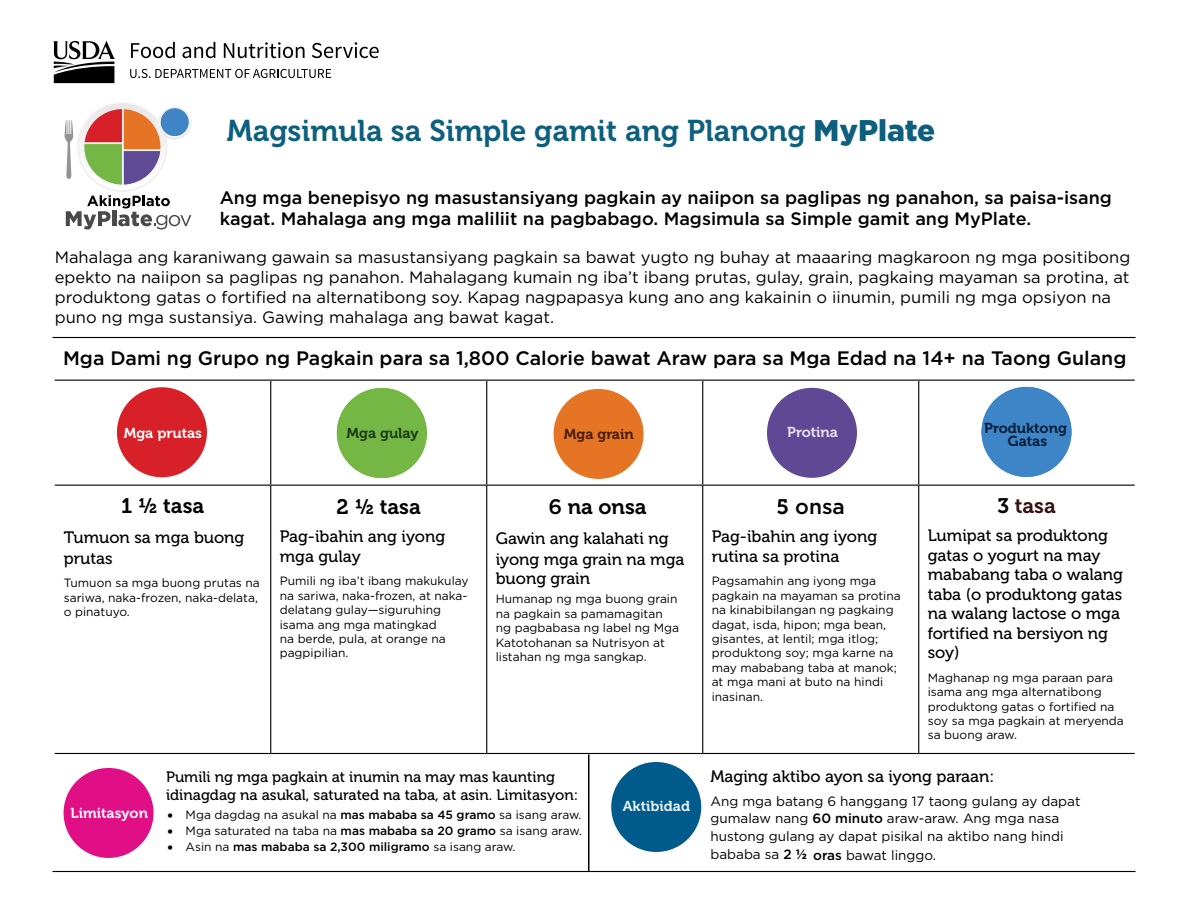
<style>
.page{position:relative;width:1188px;height:918px;background:#fff}
.page>*{position:absolute;margin:0;border:0;box-sizing:border-box;transform-origin:0 0}
.t1{font:29.85px "Museo 700";color:#0d5f7d}
.t2{font:21px "Museo 700";color:#000}
.t3{font:21px "Museo 700";color:#000101}
.t4{font:500 21px "Gotham";color:#000}
.t5{font:21px "Museo 700";color:#351010}
.t6{font:500 19.5px "Gotham";color:#000}
.t7{font:500 18px/21.6px "Gotham";color:#000}
.t8{font:16.5px/19.8px "Gotham";color:#000}
.t9{font:16.5px/19.5px "Museo 500";color:#000}
.t10{font:15px/18px "Museo 500";color:#000}
.t11{font:14.25px "Museo 700";color:#fff}
.t12{font:14.25px/13.4px "Museo 700";color:#051a34;text-align:center}
.t13{font:14.25px "Museo 700";color:#eaf5f9}
.t14{font:14.25px "Museo 700";color:#1c3617}
.t15{font:14.25px "Museo 700";color:#421c0c}
.t16{font:14.25px "Museo 700";color:#eae3f1}
.t17{font:13.5px/18px "Gotham";color:#000}
.t18{font:12px/14.4px "Gotham";color:#000}
.t19{font:500 12px "Gotham";color:#000}
.s1{font-family:"Gotham";font-weight:900}
.s2{color:#000}
.s3{color:#000101}
.s4{font-family:"Gotham";font-weight:500}
.s5{font-weight:500}
.s6{font-weight:400}
.s7{font-family:"Museo 700";font-weight:400;color:#000101}
.s8{font-weight:900}
</style>
<div class="page">
<hr style="left:55px;top:380px;width:216px;height:1px;background:#000">
<hr style="left:271px;top:380px;width:216px;height:1px;background:#000">
<hr style="left:270px;top:381px;width:1px;height:104px;background:#000">
<hr style="left:487px;top:380px;width:216px;height:1px;background:#000">
<hr style="left:486px;top:381px;width:1px;height:104px;background:#000">
<hr style="left:703px;top:380px;width:216px;height:1px;background:#000">
<hr style="left:702px;top:381px;width:1px;height:104px;background:#000">
<hr style="left:919px;top:380px;width:216px;height:1px;background:#000">
<hr style="left:918px;top:381px;width:1px;height:104px;background:#000">
<hr style="left:55px;top:485px;width:216px;height:1px;background:#000">
<hr style="left:271px;top:485px;width:216px;height:1px;background:#000">
<hr style="left:487px;top:485px;width:216px;height:1px;background:#000">
<hr style="left:703px;top:485px;width:216px;height:1px;background:#000">
<hr style="left:919px;top:485px;width:216px;height:1px;background:#000">
<hr style="left:270px;top:486px;width:1px;height:267px;background:#000">
<hr style="left:486px;top:486px;width:1px;height:267px;background:#000">
<hr style="left:702px;top:486px;width:1px;height:267px;background:#000">
<hr style="left:918px;top:486px;width:1px;height:267px;background:#000">
<hr style="left:55px;top:753px;width:216px;height:1px;background:#000">
<hr style="left:271px;top:753px;width:216px;height:1px;background:#000">
<hr style="left:487px;top:753px;width:216px;height:1px;background:#000">
<hr style="left:703px;top:753px;width:216px;height:1px;background:#000">
<hr style="left:919px;top:753px;width:216px;height:1px;background:#000">
<div style="left:117px;top:387px;width:90px;height:90px;background:#d72027;border-radius:50%"></div>
<div style="left:554px;top:389px;width:90px;height:90px;background:#e67425;border-radius:50%"></div>
<div style="left:767px;top:388px;width:90px;height:90px;background:#5f4995;border-radius:50%"></div>
<div style="left:337px;top:388px;width:90px;height:90px;background:#74b744;border-radius:50%"></div>
<div style="left:982px;top:387px;width:90px;height:90px;background:#3d85c6;border-radius:50%"></div>
<svg style="left:131px;top:42px;width:44px;height:16px"></svg>
<svg style="left:183px;top:42px;width:32px;height:16px"></svg>
<svg style="left:224px;top:42px;width:81px;height:16px"></svg>
<svg style="left:312px;top:42px;width:67px;height:16px"></svg>
<svg style="left:130px;top:69px;width:201px;height:9px"></svg>
<svg style="left:53px;top:41px;width:62px;height:42px"></svg>
<div style="left:77px;top:102px;width:91px;height:90px;background:#f2f1f1;border-radius:45px"></div>
<svg style="left:79px;top:103px;width:87px;height:87px"></svg>
<svg style="left:65px;top:120px;width:8px;height:59px"></svg>
<svg style="left:84px;top:105px;width:108px;height:80px"></svg>
<svg style="left:66px;top:195px;width:125px;height:35px"></svg>
<hr style="left:53px;top:337px;width:1083px;height:1px;background:#000">
<hr style="left:53px;top:871px;width:1083px;height:1px;background:#000">
<div style="left:64px;top:768px;width:90px;height:90px;background:#e10f85;border-radius:50%"></div>
<div style="left:611px;top:762px;width:90px;height:90px;background:#005a8b;border-radius:50%"></div>
<hr style="left:588px;top:755px;width:2px;height:116px;background:#000">
<h2 class="t1" style="left:227px;top:114px;width:710px">Magsimula sa Simple gamit ang Planong <span class="s1">MyPlate</span></h2>
<p class="t7" style="left:220px;top:186px;width:894px">Ang mga benepisyo ng masustansiyang pagkain ay naiipon sa paglipas ng panahon, sa paisa-isang kagat. Mahalaga ang mga maliliit na pagbabago. Magsimula sa Simple gamit ang MyPlate.</p>
<p class="t8" style="left:55px;top:247px;width:1077px">Mahalaga ang karaniwang gawain sa masustansiyang pagkain sa bawat yugto ng buhay at maaaring magkaroon ng mga positibong epekto na naiipon sa paglipas ng panahon. Mahalagang kumain ng iba’t ibang prutas, gulay, grain, pagkaing mayaman sa protina, at produktong gatas o fortified na alternatibong soy. Kapag nagpapasya kung ano ang kakainin o iinumin, pumili ng mga opsiyon na puno ng mga sustansiya. Gawing mahalaga ang bawat kagat.</p>
<p class="t6" style="left:63px;top:345px;width:1065px">Mga Dami ng Grupo ng Pagkain para sa 1,800 Calorie bawat Araw para sa Mga Edad na 14+ na Taong Gulang</p>
<p class="t11" style="left:124px;top:425px;width:80px">Mga prutas</p>
<p class="t14" style="left:346px;top:425px;width:74px">Mga gulay</p>
<p class="t15" style="left:564px;top:427px;width:72px">Mga grain</p>
<p class="t16" style="left:787px;top:424px;width:52px">Protina</p>
<p class="t12" style="left:984px;top:422px;width:84px">Produktong<br>Gatas</p>
<p class="t3" style="left:121px;top:494px;width:85px">1 1/2 <span class="s2">tasa</span></p>
<p class="t9" style="left:64px;top:527px;width:182px;line-height:21px">Tumuon sa mga buong prutas</p>
<p class="t18" style="left:64px;top:576px;width:198px">Tumuon sa mga buong prutas na sariwa, naka-frozen, naka-delata, o pinatuyo.</p>
<p class="t2" style="left:337px;top:495px;width:86px">2 <span class="s3">1/2</span> tasa</p>
<p class="t9" style="left:280px;top:527px;width:167px">Pag-ibahin ang iyong mga gulay</p>
<p class="t18" style="left:280px;top:574px;width:190px">Pumili ng iba’t ibang makukulay na sariwa, naka-frozen, at naka&shy;delatang gulay—siguruhing isama ang mga matingkad<br>na berde, pula, at orange na pagpipilian.</p>
<p class="t2" style="left:548px;top:495px;width:100px"><span class="s4">6</span> na onsa</p>
<p class="t9" style="left:496px;top:528px;width:190px;line-height:21px">Gawin ang kalahati ng iyong mga grain na mga</p>
<p class="t9" style="left:496px;top:569px;width:96px">buong grain</p>
<p class="t18" style="left:496px;top:592px;width:185px">Humanap ng mga buong grain na pagkain sa pamamagitan ng pagbabasa ng label ng Mga<br>Katotohanan sa Nutrisyon at listahan ng mga sangkap.</p>
<p class="t11" style="left:71px;top:805px;width:79px">Limitasyon</p>
<p class="t10" style="left:166px;top:768px;width:414px">Pumili ng mga pagkain at inumin na may mas kaunting idinagdag na asukal, saturated na taba, at asin. Limitasyon:</p>
<p class="t18" style="left:168px;top:807px;width:415px">• Mga dagdag na asukal na <span class="s5">mas mababa sa 45 gramo</span> sa isang araw.</p>
<p class="t18" style="left:168px;top:823px;width:416px">• Mga saturated na taba na <span class="s5">mas mababa sa 20 gramo</span> sa isang araw.</p>
<p class="t19" style="left:168px;top:839px;width:349px">• <span class="s6">Asin na</span> mas mababa sa 2,300 miligramo <span class="s6">sa isang araw.</span></p>
<p class="t13" style="left:623px;top:798px;width:69px">Aktibidad</p>
<p class="t4" style="left:777px;top:493px;width:70px"><span class="s7">5</span> onsa</p>
<p class="t9" style="left:712px;top:527px;width:167px">Pag-ibahin ang iyong rutina sa protina</p>
<p class="t18" style="left:712px;top:574px;width:191px">Pagsamahin ang iyong mga pagkain na mayaman sa protina na kinabibilangan ng pagkaing dagat, isda, hipon; mga bean, gisantes, at lentil; mga itlog; produktong soy; mga karne na may mababang taba at manok; at mga mani at buto na hindi inasinan.</p>
<p class="t5" style="left:998px;top:494px;width:60px"><span class="s2">3</span> tasa</p>
<p class="t9" style="left:928px;top:526px;width:197px">Lumipat sa produktong gatas o yogurt na may mababang taba o walang taba (o produktong gatas na walang lactose o mga fortified na bersiyon ng soy)</p>
<p class="t18" style="left:928px;top:670px;width:198px">Maghanap ng mga paraan para isama ang mga alternatibong produktong gatas o fortified na soy sa mga pagkain at meryenda sa buong araw.</p>
<p class="t9" style="left:710px;top:766px;width:285px">Maging aktibo ayon sa iyong paraan:</p>
<p class="t17" style="left:710px;top:791px;width:372px">Ang mga batang 6 hanggang 17 taong gulang ay dapat gumalaw nang <span class="s5">60 minuto</span> araw-araw. Ang mga nasa hustong gulang ay dapat pisikal na aktibo nang hindi bababa sa <span class="s5">2</span> <span class="s8">½</span> <span class="s5">oras</span> bawat linggo.</p>
</div>
